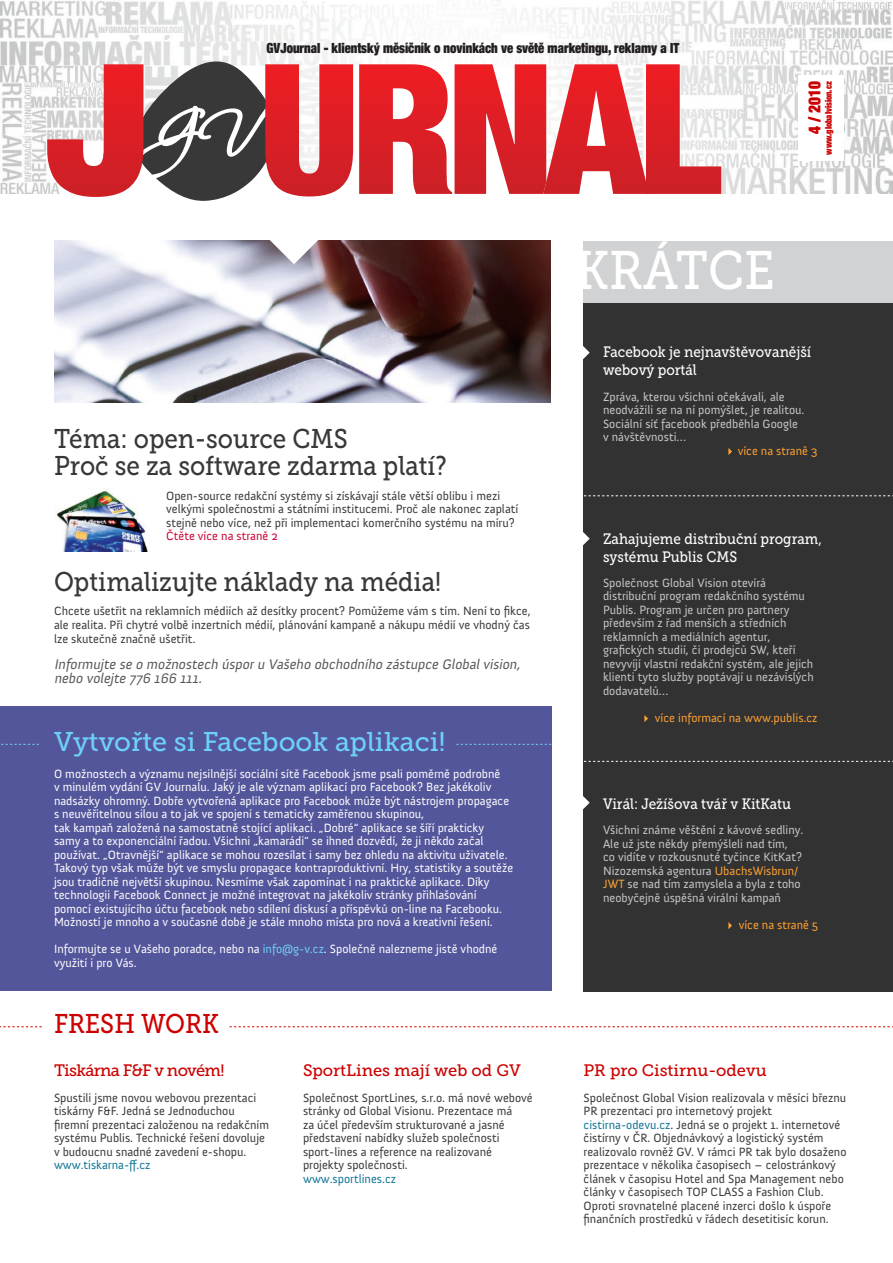
<style>
.page{position:relative;width:893px;height:1263px;background:#fff}
.page>*{position:absolute;margin:0;border:0;box-sizing:border-box;transform-origin:0 0}
.t1{font:54px "Museo Slab 500";color:#fff;scale:.9 1}
.t2{font:27px/27px "Museo Slab 500";color:#383839;scale:.9 1}
.t3{font:27px "Museo Slab 500";color:#6ed0f6}
.t4{font:27px "Museo Slab 500";letter-spacing:-.005em;color:#c00;scale:.9 1}
.t5{font:900 condensed 16.8px "Helvetica Neue LT Pro";color:#c00;scale:.9 1}
.t6{font:16.5px "Museo Slab 500";color:#c00}
.t7{font:16.5px "Museo Slab 500";letter-spacing:-.04em;color:#c00}
.t8{font:15px/18px "Museo Slab 500";color:#fff;scale:.9 1}
.t9{font:italic 14.25px/13.5px "Anivers";color:#57585a}
.t10{font:900 condensed 14.1px "Helvetica Neue LT Pro";color:#231f20;scale:.9 1}
.t11{font:12.3px/13.5px "Anivers";color:#383839}
.t12{font:12.3px/13.5px "Anivers";color:#fff}
.t13{font:12.3px/13.5px "Anivers";color:#c7c8ca}
.t14{font:12.3px "Anivers";color:#ffa232}
.t15{font:12.3px "Anivers";color:#107495}
.t16{font:12.3px "Anivers";color:#cc0032}
.t17{font:900 condensed 9.3px "Helvetica Neue LT Pro";color:#c00;scale:.9 1}
.s1{color:#6ed0f6}
.s2{color:#ffa232}
.s3{color:#107495}
</style>
<div class="page">
<img style="left:0;top:1px;width:893px;height:193px">
<img style="left:54px;top:241px;width:497px;height:161px">
<div style="left:584px;top:292px;width:309px;height:699px;background:#323232"></div>
<div style="left:584px;top:242px;width:309px;height:61px;background:#d1d2d4"></div>
<div style="left:0;top:706px;width:551px;height:285px;background:#54569b"></div>
<div style="left:798px;top:76px;width:45px;height:85px;background:#fff"></div>
<svg style="left:584px;top:495px;width:309px;height:1px"></svg>
<svg style="left:584px;top:761px;width:309px;height:1px"></svg>
<svg style="left:583px;top:335px;width:7px;height:36px"></svg>
<svg style="left:583px;top:521px;width:7px;height:36px"></svg>
<svg style="left:583px;top:785px;width:7px;height:36px"></svg>
<svg style="left:230px;top:1026px;width:663px;height:1px"></svg>
<svg style="left:0;top:1026px;width:42px;height:1px"></svg>
<svg style="left:644px;top:715px;width:4px;height:7px"></svg>
<svg style="left:728px;top:448px;width:4px;height:7px"></svg>
<svg style="left:728px;top:922px;width:4px;height:7px"></svg>
<svg style="left:268px;top:240px;width:52px;height:24px"></svg>
<svg style="left:456px;top:744px;width:95px;height:1px"></svg>
<svg style="left:1px;top:744px;width:38px;height:1px"></svg>
<svg style="left:47px;top:53px;width:306px;height:148px"></svg>
<svg style="left:359px;top:64px;width:362px;height:130px"></svg>
<img style="left:55px;top:490px;width:93px;height:62px">
<p class="t10" style="left:267px;top:39px;width:460px">GVJournal - klientský měsíčník o novinkách ve světě marketingu, reklamy a IT</p>
<h1 class="t1" style="left:575px;top:240px;width:223px">KRÁTCE</h1>
<h3 class="t5" style="left:804px;top:134px;width:60px;rotate:-90deg">4 / 2010</h3>
<p class="t17" style="left:822px;top:155px;width:83px;rotate:-90deg">www.globalvision.cz</p>
<h2 class="t2" style="left:54px;top:425px;width:438px">Téma: open-source CMS<br>Proč se za software zdarma platí?</h2>
<p class="t11" style="left:166px;top:489px;width:354px">Open-source redakční systémy si získávají stále větší oblibu i mezi velkými společnostmi a státními institucemi. Proč ale nakonec zaplatí stejně nebo více, než při implementaci komerčního systému na míru?</p>
<p class="t16" style="left:166px;top:529px;width:113px">Čtěte více na straně 2</p>
<h2 class="t2" style="left:54px;top:568px;width:432px">Optimalizujte náklady na média!</h2>
<p class="t11" style="left:54px;top:605px;width:478px;text-align:justify">Chcete ušetřit na reklamních médiích až desítky procent? Pomůžeme vám s tím. Není to fikce, ale realita. Při chytré volbě inzertních médií, plánování kampaně a nákupu médií ve vhodný čas lze skutečně značně ušetřit.</p>
<p class="t9" style="left:54px;top:658px;width:471px">Informujte se o možnostech úsporu Vašeho obchodního zástupce Globalvision, nebo volejte 776 166 111.</p>
<h2 class="t3" style="left:54px;top:727px;width:393px">Vytvořte si Facebook aplikaci!</h2>
<p class="t12" style="left:54px;top:767px;width:461px">O možnostech a významu nejsilnější sociální sítě Facebook jsme psali poměrně podrobně<br>v minulém vydání GV Journalu. Jaký je ale význam aplikací pro Facebook? Bez jakékoliv nadsázky ohromný. Dobře vytvořená aplikace pro Facebook může být nástrojem propagace s neuvěřitelnou silou a to jak ve spojení s tematicky zaměřenou skupinou,<br>tak kampaň založená na samostatně stojící aplikaci. „Dobré“ aplikace se šíří prakticky samy a to exponenciální řadou. Všichni „kamarádi“ se ihned dozvědí, že ji někdo začal používat. „Otravnější“ aplikace se mohou rozesílat i samy bez ohledu na aktivitu uživatele.<br>Takový typ však může být ve smyslu propagace kontraproduktivní. Hry, statistiky a soutěže jsou tradičně největší skupinou. Nesmíme však zapomínat i na praktické aplikace. Díky technologii Facebook Connect je možné integrovat na jakékoliv stránky přihlašování pomocí existujícího účtu facebook nebo sdílení diskusí a příspěvků on-line na Facebooku.<br>Možností je mnoho a v současné době je stále mnoho místa pro nová a kreativní řešení.</p>
<p class="t12" style="left:54px;top:942px;width:445px">Informujte se u Vašeho poradce, nebo na <span class="s1">info@g-v.cz</span>. Společně nalezneme jistě vhodné využití i pro Vás.</p>
<h2 class="t4" style="left:54px;top:1009px;width:185px">FRESH WORK</h2>
<p class="t8" style="left:603px;top:343px;width:233px">Facebook je nejnavštěvovanější webový portál</p>
<p class="t13" style="left:603px;top:390px;width:203px">Zpráva, kterou všichni očekávali, ale neodvážili se na ní pomýšlet, je realitou.<br>Sociální síť facebook předběhla Google v návštěvnosti…</p>
<p class="t14" style="left:738px;top:444px;width:81px">více na straně 3</p>
<p class="t8" style="left:603px;top:529px;width:245px">Zahajujeme distribuční program, systému Publis CMS</p>
<p class="t13" style="left:603px;top:576px;width:212px">Společnost Global Vision otevírá distribuční program redakčního systému Publis. Program je určen pro partnery především z řad menších a středních reklamních a mediálních agentur, grafických studií, či prodejců SW, kteří nevyvíjí vlastní redakční systém, ale jejich klienti tyto služby poptávají u nezávislých dodavatelů…</p>
<p class="t14" style="left:655px;top:711px;width:164px">více informací na www.publis.cz</p>
<p class="t8" style="left:603px;top:795px;width:210px">Virál: Ježíšova tvář v KitKatu</p>
<p class="t13" style="left:603px;top:823px;width:202px">Všichni známe věštění z kávové sedliny.<br>Ale už jste někdy přemýšleli nad tím,<br>co vidíte v rozkousnuté tyčince KitKat?<br>Nizozemská agentura <span class="s2">UbachsWisbrun/ JWT</span> se nad tím zamyslela a byla z toho neobyčejně úspěšná virální kampaň</p>
<p class="t14" style="left:739px;top:918px;width:81px">více na straně 5</p>
<h3 class="t7" style="left:54px;top:1061px;width:172px">Tiskárna F&amp;F v novém!</h3>
<p class="t11" style="left:54px;top:1091px;width:217px">Spustili jsme novou webovou prezentaci tiskárny F&amp;F. Jedná se Jednoduchou firemní prezentaci založenou na redakčním systému Publis. Technické řešení dovoluje v budoucnu snadné zavedení e-shopu.</p>
<p class="t15" style="left:54px;top:1158px;width:98px">www.tiskarna-ff.cz</p>
<h3 class="t6" style="left:303px;top:1061px;width:219px">SportLines mají web od GV</h3>
<h3 class="t6" style="left:584px;top:1061px;width:185px">PR pro Cistirnu-odevu</h3>
<p class="t11" style="left:303px;top:1091px;width:231px">Společnost SportLines, s.r.o. má nové webové stránky od Global Visionu. Prezentace má<br>za účel především strukturované a jasné představení nabídky služeb společnosti sport-lines a reference na realizované projekty společnosti.</p>
<p class="t15" style="left:303px;top:1172px;width:95px">www.sportlines.cz</p>
<p class="t11" style="left:584px;top:1091px;width:265px">Společnost Global Vision realizovala v měsíci březnu PR prezentaci pro internetový projekt <span class="s3">cistirna-odevu.cz</span>. Jedná se o projekt 1. internetové čistírny v ČR. Objednávkový a logistický systém realizovalo rovněž GV. V rámci PR tak bylo dosaženo prezentace v několika časopisech – celostránkový článek v časopisu Hotel and Spa Management nebo články v časopisech TOP CLASS a Fashion Club.<br>Oproti srovnatelné placené inzerci došlo k úspoře finančních prostředků v řádech desetitisíc korun.</p>
</div>
